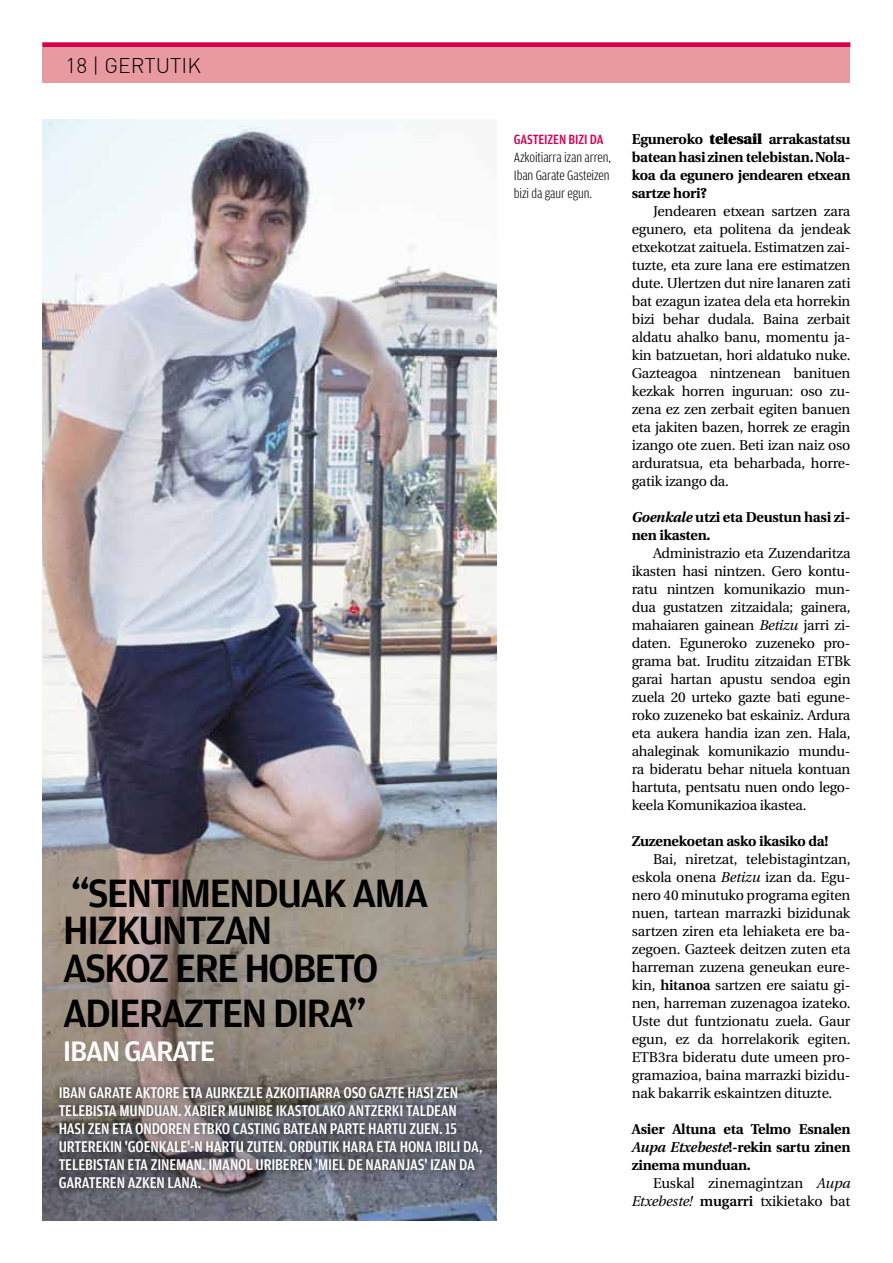
<style>
.page{position:relative;width:893px;height:1263px;background:#fff}
.page>*{position:absolute;margin:0;border:0;box-sizing:border-box;transform-origin:0 0}
.t1{font:500 42px/37.5px "Amplitude";letter-spacing:-.05em;color:#000}
.t2{font:500 30px "Amplitude";letter-spacing:-.05em;color:#fff}
.t3{font:300 21px "DIN";color:#000}
.t4{font:500 16.5px/18px "Amplitude Cond";letter-spacing:-.01em;color:#fff}
.t5{font:14.25px/18px "Utopia";letter-spacing:-.015em;color:#000;text-align:justify}
.t6{font:700 14.25px/18px "Utopia";letter-spacing:-.015em;color:#000;text-align:justify}
.t7{font:300 14.25px/18px "Amplitude Cond";letter-spacing:-.01em;color:#000;text-align:justify}
.t8{font:500 14.25px "Amplitude Cond";letter-spacing:-.01em;color:#d40050}
.s1{font-weight:900}
.s2{font-style:italic}
.s3{font-weight:600}
.s4{font-weight:600;font-style:italic}
</style>
<div class="page">
<div style="left:43px;top:43px;width:807px;height:40px;background:#e99aa0"></div>
<hr style="left:43px;top:43px;width:807px;height:4px;background:#d40050">
<img style="left:43px;top:120px;width:454px;height:1100px">
<div style="left:51px;top:1079px;width:438px;height:117px;background:#000;opacity:.75"></div>
<h3 class="t3" style="left:66px;top:52px;width:137px">18 | GERTUTIK</h3>
<h1 class="t1" style="left:63px;top:874px;width:367px">“SENTIMENDUAK AMA<br>HIZKUNTZAN<br>ASKOZ ERE HOBETO</h1>
<h1 class="t1" style="left:63px;top:994px;width:306px">ADIERAZTEN DIRA”</h1>
<h2 class="t2" style="left:63px;top:1034px;width:154px">IBAN GARATE</h2>
<p class="t4" style="left:59px;top:1084px;width:425px">IBAN GARATE AKTORE ETA AURKEZLE AZKOITIARRA OSO GAZTE HASI ZEN TELEBISTA MUNDUAN. XABIER MUNIBE IKASTOLAKO ANTZERKI TALDEAN HASI ZEN ETA ONDOREN ETBKO CASTING BATEAN PARTE HARTU ZUEN. 15<br>URTEREKIN 'GOENKALE'-N HARTU ZUTEN. ORDUTIK HARA ETA HONA IBILI DA, TELEBISTAN ETA ZINEMAN. IMANOL URIBEREN 'MIEL DE NARANJAS' IZAN DA GARATEREN AZKEN LANA.</p>
<p class="t8" style="left:514px;top:132px;width:91px">GASTEIZEN BIZI DA</p>
<p class="t7" style="left:514px;top:148px;width:99px">Azkoitiarra izan arren, Iban Garate Gasteizen bizi da gaur egun.</p>
<p class="t6" style="left:632px;top:130px;width:220px">Eguneroko <span class="s1">telesail</span> arrakastatsu batean hasi zinen telebistan. Nola&shy;koa da egunero jendearen etxean sartze hori?</p>
<p class="t5" style="left:632px;top:202px;width:220px;text-indent:21px">Jendearen etxean sartzen zara egunero, eta politena da jendeak etxekotzat zaituela. Estimatzen zai&shy;tuzte, eta zure lana ere estimatzen dute. Ulertzen dut nire lanaren zati bat ezagun izatea dela eta horrekin bizi behar dudala. Baina zerbait aldatu ahalko banu, momentu ja&shy;kin batzuetan, hori aldatuko nuke.<br>Gazteagoa nintzenean banituen kezkak horren inguruan: oso zu&shy;zena ez zen zerbait egiten banuen eta jakiten bazen, horrek ze eragin izango ote zuen. Beti izan naiz oso arduratsua, eta beharbada, horre&shy;gatik izango da.</p>
<p class="t6" style="left:632px;top:508px;width:220px"><span class="s2">Goenkale</span> utzi eta Deustun hasi zi&shy;nen ikasten.</p>
<p class="t5" style="left:632px;top:544px;width:220px;text-indent:21px">Administrazio eta Zuzendaritza ikasten hasi nintzen. Gero kontu&shy;ratu nintzen komunikazio mun&shy;dua gustatzen zitzaidala; gainera, mahaiaren gainean <span class="s2">Betizu</span> jarri zi&shy;daten. Eguneroko zuzeneko pro&shy;grama bat. Iruditu zitzaidan ETBk garai hartan apustu sendoa egin zuela 20 urteko gazte bati egune&shy;roko zuzeneko bat eskainiz. Ardura eta aukera handia izan zen. Hala, ahaleginak komunikazio mundu&shy;ra bideratu behar nituela kontuan hartuta, pentsatu nuen ondo lego&shy;keela Komunikazioa ikastea.</p>
<p class="t6" style="left:632px;top:832px;width:198px">Zuzenekoetan asko ikasiko da!</p>
<p class="t5" style="left:632px;top:850px;width:220px;text-indent:21px">Bai, niretzat, telebistagintzan, eskola onena <span class="s2">Betizu</span> izan da. Egu&shy;nero 40 minutuko programa egiten nuen, tartean marrazki bizidunak sartzen ziren eta lehiaketa ere ba&shy;zegoen. Gazteek deitzen zuten eta harreman zuzena geneukan eure&shy;kin, <span class="s3">hitanoa</span> sartzen ere saiatu gi&shy;nen, harreman zuzenagoa izateko.<br>Uste dut funtzionatu zuela. Gaur egun, ez da horrelakorik egiten.<br>ETB3ra bideratu dute umeen pro&shy;gramazioa, baina marrazki bizidu&shy;nak bakarrik eskaintzen dituzte.</p>
<p class="t6" style="left:632px;top:1120px;width:220px">Asier Altuna eta Telmo Esnalen <span class="s4">Aupa Etxebeste</span>!-rekin sartu zinen zinema munduan.</p>
<p class="t5" style="left:632px;top:1174px;width:220px;text-align:right">Euskal zinemagintzan <span class="s2">Aupa<br>Etxebeste!</span> <span class="s3">mugarri</span> txikietako bat</p>
</div>
